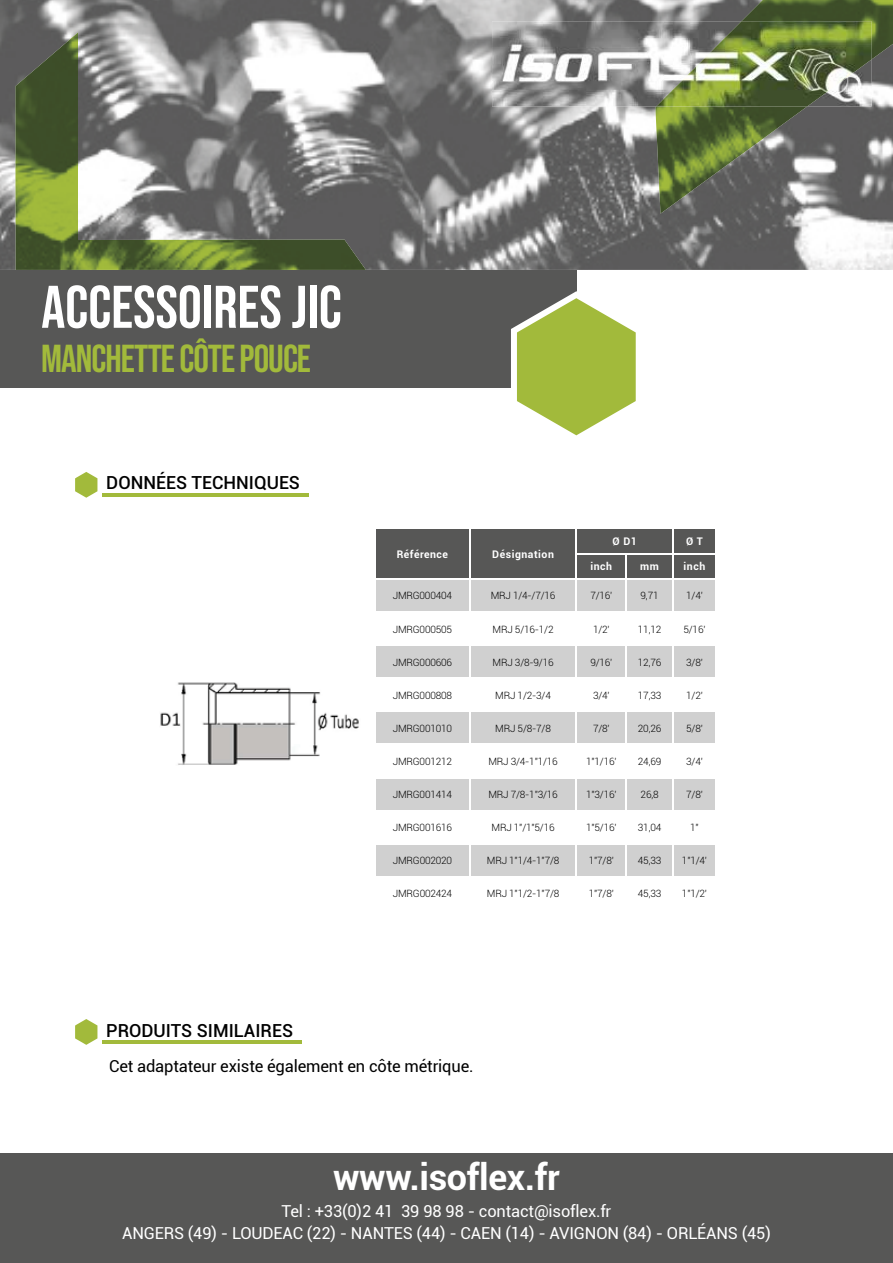
<style>
.page{position:relative;width:893px;height:1263px;background:#fff}
.page>*{position:absolute;margin:0;border:0;box-sizing:border-box;transform-origin:0 0}
.t1{font:60px "Bebas Neue";color:#fff}
.t2{font:39px "Bebas Neue";letter-spacing:-.025em;color:#a2ba3b}
.t3{font:700 36px "Roboto";letter-spacing:-.01em;color:#fff}
.t4{font:500 18px "Roboto";color:#000}
.t5{font:16.5px/22px "Roboto";letter-spacing:-.01em;color:#fff;text-align:center}
.t6{font:16.5px "Roboto";letter-spacing:-.01em;color:#000}
.t7{font:700 10.5px "Roboto";letter-spacing:.05em;color:#fff}
.t8{font:300 10.05px "Roboto";letter-spacing:-.02em;color:#000}
</style>
<div class="page">
<img style="left:0;top:0;width:893px;height:270px">
<img style="left:15px;top:32px;width:351px;height:238px">
<div style="left:0;top:270px;width:576px;height:117px;background:#575756"></div>
<svg style="left:511px;top:291px;width:125px;height:145px"></svg>
<img style="left:655px;top:0;width:238px;height:214px">
<img style="left:492px;top:21px;width:164px;height:85px">
<img style="left:656px;top:21px;width:216px;height:85px">
<div style="left:0;top:1153px;width:893px;height:110px;background:#575756"></div>
<svg style="left:75px;top:472px;width:28px;height:26px"></svg>
<hr style="left:102px;top:494px;width:206px;height:3px;background:#a2ba3b">
<svg style="left:75px;top:1019px;width:28px;height:26px"></svg>
<hr style="left:102px;top:1041px;width:200px;height:3px;background:#a2ba3b">
<img style="left:160px;top:682px;width:199px;height:83px">
<svg style="left:376px;top:580px;width:339px;height:296px;fill:#d0d0d0"></svg>
<hr style="left:374px;top:611px;width:96px;height:2px;background:#fff">
<hr style="left:374px;top:644px;width:96px;height:2px;background:#fff">
<hr style="left:374px;top:678px;width:96px;height:1px;background:#fff">
<hr style="left:374px;top:711px;width:96px;height:1px;background:#fff">
<hr style="left:374px;top:744px;width:96px;height:1px;background:#fff">
<hr style="left:374px;top:777px;width:96px;height:1px;background:#fff">
<hr style="left:374px;top:810px;width:96px;height:1px;background:#fff">
<hr style="left:374px;top:843px;width:96px;height:1px;background:#fff">
<div style="left:376px;top:529px;width:339px;height:49px;background:#575756"></div>
<hr style="left:673px;top:553px;width:44px;height:1px;background:#fff">
<hr style="left:672px;top:554px;width:2px;height:24px;background:#fff">
<hr style="left:469px;top:580px;width:2px;height:31px;background:#fff">
<hr style="left:576px;top:580px;width:1px;height:31px;background:#fff">
<hr style="left:626px;top:580px;width:1px;height:31px;background:#fff">
<hr style="left:672px;top:580px;width:2px;height:31px;background:#fff">
<hr style="left:470px;top:611px;width:106px;height:2px;background:#fff">
<hr style="left:469px;top:613px;width:2px;height:31px;background:#fff">
<hr style="left:576px;top:611px;width:50px;height:2px;background:#fff">
<hr style="left:576px;top:613px;width:1px;height:31px;background:#fff">
<hr style="left:626px;top:611px;width:47px;height:2px;background:#fff">
<hr style="left:626px;top:613px;width:1px;height:31px;background:#fff">
<hr style="left:673px;top:611px;width:44px;height:2px;background:#fff">
<hr style="left:672px;top:613px;width:2px;height:31px;background:#fff">
<hr style="left:470px;top:644px;width:106px;height:2px;background:#fff">
<hr style="left:469px;top:646px;width:2px;height:32px;background:#fff">
<hr style="left:576px;top:644px;width:50px;height:2px;background:#fff">
<hr style="left:576px;top:646px;width:1px;height:32px;background:#fff">
<hr style="left:626px;top:644px;width:47px;height:2px;background:#fff">
<hr style="left:626px;top:646px;width:1px;height:32px;background:#fff">
<hr style="left:673px;top:644px;width:44px;height:2px;background:#fff">
<hr style="left:672px;top:646px;width:2px;height:32px;background:#fff">
<hr style="left:470px;top:678px;width:106px;height:1px;background:#fff">
<hr style="left:469px;top:679px;width:2px;height:32px;background:#fff">
<hr style="left:576px;top:678px;width:50px;height:1px;background:#fff">
<hr style="left:576px;top:679px;width:1px;height:32px;background:#fff">
<hr style="left:626px;top:678px;width:47px;height:1px;background:#fff">
<hr style="left:626px;top:679px;width:1px;height:32px;background:#fff">
<hr style="left:673px;top:678px;width:44px;height:1px;background:#fff">
<hr style="left:672px;top:679px;width:2px;height:32px;background:#fff">
<hr style="left:470px;top:711px;width:106px;height:1px;background:#fff">
<hr style="left:469px;top:712px;width:2px;height:32px;background:#fff">
<hr style="left:576px;top:711px;width:50px;height:1px;background:#fff">
<hr style="left:576px;top:712px;width:1px;height:32px;background:#fff">
<hr style="left:626px;top:711px;width:47px;height:1px;background:#fff">
<hr style="left:626px;top:712px;width:1px;height:32px;background:#fff">
<hr style="left:673px;top:711px;width:44px;height:1px;background:#fff">
<hr style="left:672px;top:712px;width:2px;height:32px;background:#fff">
<hr style="left:470px;top:744px;width:106px;height:1px;background:#fff">
<hr style="left:469px;top:745px;width:2px;height:32px;background:#fff">
<hr style="left:576px;top:744px;width:50px;height:1px;background:#fff">
<hr style="left:576px;top:745px;width:1px;height:32px;background:#fff">
<hr style="left:626px;top:744px;width:47px;height:1px;background:#fff">
<hr style="left:626px;top:745px;width:1px;height:32px;background:#fff">
<hr style="left:673px;top:744px;width:44px;height:1px;background:#fff">
<hr style="left:672px;top:745px;width:2px;height:32px;background:#fff">
<hr style="left:470px;top:777px;width:106px;height:1px;background:#fff">
<hr style="left:469px;top:778px;width:2px;height:32px;background:#fff">
<hr style="left:576px;top:777px;width:50px;height:1px;background:#fff">
<hr style="left:576px;top:778px;width:1px;height:32px;background:#fff">
<hr style="left:626px;top:777px;width:47px;height:1px;background:#fff">
<hr style="left:626px;top:778px;width:1px;height:32px;background:#fff">
<hr style="left:673px;top:777px;width:44px;height:1px;background:#fff">
<hr style="left:672px;top:778px;width:2px;height:32px;background:#fff">
<hr style="left:470px;top:810px;width:106px;height:1px;background:#fff">
<hr style="left:469px;top:811px;width:2px;height:32px;background:#fff">
<hr style="left:576px;top:810px;width:50px;height:1px;background:#fff">
<hr style="left:576px;top:811px;width:1px;height:32px;background:#fff">
<hr style="left:626px;top:810px;width:47px;height:1px;background:#fff">
<hr style="left:626px;top:811px;width:1px;height:32px;background:#fff">
<hr style="left:673px;top:810px;width:44px;height:1px;background:#fff">
<hr style="left:672px;top:811px;width:2px;height:32px;background:#fff">
<hr style="left:470px;top:843px;width:106px;height:1px;background:#fff">
<hr style="left:469px;top:844px;width:2px;height:32px;background:#fff">
<hr style="left:576px;top:843px;width:50px;height:1px;background:#fff">
<hr style="left:576px;top:844px;width:1px;height:32px;background:#fff">
<hr style="left:626px;top:843px;width:47px;height:1px;background:#fff">
<hr style="left:626px;top:844px;width:1px;height:32px;background:#fff">
<hr style="left:673px;top:843px;width:44px;height:1px;background:#fff">
<hr style="left:672px;top:844px;width:2px;height:32px;background:#fff">
<h1 class="t1" style="left:41px;top:273px;width:302px">ACCESSOIRES JIC</h1>
<h2 class="t2" style="left:41px;top:336px;width:271px">MANCHETTE CÔTE POUCE</h2>
<h3 class="t4" style="left:106px;top:470px;width:195px">DONNÉES TECHNIQUES</h3>
<h3 class="t4" style="left:106px;top:1017px;width:188px">PRODUITS SIMILAIRES</h3>
<p class="t7" style="left:397px;top:546px;width:53px">Référence</p>
<p class="t7" style="left:492px;top:546px;width:63px">Désignation</p>
<p class="t7" style="left:612px;top:534px;width:26px">Ø D1</p>
<p class="t7" style="left:686px;top:534px;width:18px">Ø T</p>
<p class="t7" style="left:590px;top:559px;width:23px">inch</p>
<p class="t7" style="left:640px;top:559px;width:20px">mm</p>
<p class="t7" style="left:684px;top:559px;width:23px">inch</p>
<p class="t8" style="left:393px;top:589px;width:61px">JMRG000404</p>
<p class="t8" style="left:491px;top:589px;width:66px">MRJ 1/4-/7/16</p>
<p class="t8" style="left:590px;top:589px;width:23px">7/16'</p>
<p class="t8" style="left:641px;top:589px;width:20px">9,71</p>
<p class="t8" style="left:686px;top:589px;width:18px">1/4'</p>
<p class="t8" style="left:393px;top:622px;width:61px">JMRG000505</p>
<p class="t8" style="left:493px;top:622px;width:62px">MRJ 5/16-1/2</p>
<p class="t8" style="left:593px;top:622px;width:18px">1/2'</p>
<p class="t8" style="left:638px;top:622px;width:25px">11,12</p>
<p class="t8" style="left:683px;top:622px;width:23px">5/16'</p>
<p class="t8" style="left:393px;top:655px;width:61px">JMRG000606</p>
<p class="t8" style="left:493px;top:655px;width:62px">MRJ 3/8-9/16</p>
<p class="t8" style="left:590px;top:655px;width:23px">9/16'</p>
<p class="t8" style="left:638px;top:655px;width:25px">12,76</p>
<p class="t8" style="left:686px;top:655px;width:18px">3/8'</p>
<p class="t8" style="left:393px;top:688px;width:61px">JMRG000808</p>
<p class="t8" style="left:495px;top:688px;width:57px">MRJ 1/2-3/4</p>
<p class="t8" style="left:593px;top:688px;width:18px">3/4'</p>
<p class="t8" style="left:638px;top:688px;width:25px">17,33</p>
<p class="t8" style="left:686px;top:688px;width:18px">1/2'</p>
<p class="t8" style="left:393px;top:721px;width:61px">JMRG001010</p>
<p class="t8" style="left:495px;top:721px;width:57px">MRJ 5/8-7/8</p>
<p class="t8" style="left:593px;top:721px;width:18px">7/8'</p>
<p class="t8" style="left:638px;top:721px;width:25px">20,26</p>
<p class="t8" style="left:686px;top:721px;width:18px">5/8'</p>
<p class="t8" style="left:393px;top:754px;width:61px">JMRG001212</p>
<p class="t8" style="left:488px;top:754px;width:71px">MRJ 3/4-1"1/16</p>
<p class="t8" style="left:586px;top:754px;width:32px">1"1/16'</p>
<p class="t8" style="left:638px;top:754px;width:25px">24,69</p>
<p class="t8" style="left:686px;top:754px;width:18px">3/4'</p>
<p class="t8" style="left:393px;top:787px;width:61px">JMRG001414</p>
<p class="t8" style="left:488px;top:787px;width:71px">MRJ 7/8-1"3/16</p>
<p class="t8" style="left:586px;top:787px;width:32px">1"3/16'</p>
<p class="t8" style="left:641px;top:787px;width:20px">26,8</p>
<p class="t8" style="left:686px;top:787px;width:18px">7/8'</p>
<p class="t8" style="left:393px;top:820px;width:61px">JMRG001616</p>
<p class="t8" style="left:492px;top:820px;width:65px">MRJ 1"/1"5/16</p>
<p class="t8" style="left:586px;top:820px;width:32px">1"5/16'</p>
<p class="t8" style="left:638px;top:820px;width:25px">31,04</p>
<p class="t8" style="left:690px;top:820px;width:10px">1"</p>
<p class="t8" style="left:393px;top:853px;width:61px">JMRG002020</p>
<p class="t8" style="left:487px;top:853px;width:74px">MRJ 1"1/4-1"7/8</p>
<p class="t8" style="left:589px;top:853px;width:27px">1"7/8'</p>
<p class="t8" style="left:638px;top:853px;width:25px">45,33</p>
<p class="t8" style="left:682px;top:853px;width:27px">1"1/4'</p>
<p class="t8" style="left:393px;top:886px;width:61px">JMRG002424</p>
<p class="t8" style="left:487px;top:886px;width:74px">MRJ 1"1/2-1"7/8</p>
<p class="t8" style="left:589px;top:886px;width:27px">1"7/8'</p>
<p class="t8" style="left:638px;top:886px;width:25px">45,33</p>
<p class="t8" style="left:682px;top:886px;width:27px">1"1/2'</p>
<h3 class="t6" style="left:109px;top:1055px;width:366px">Cet adaptateur existe également en côte métrique.</h3>
<h3 class="t3" style="left:333px;top:1152px;width:228px">www.isoflex.fr</h3>
<h3 class="t5" style="left:122px;top:1199px;width:650px">Tel : +33(0)2 41 39 98 98 - contact@isoflex.fr<br>ANGERS (49) - LOUDEAC (22) - NANTES (44) - CAEN (14) - AVIGNON (84) - ORLÉANS (45)</h3>
</div>
